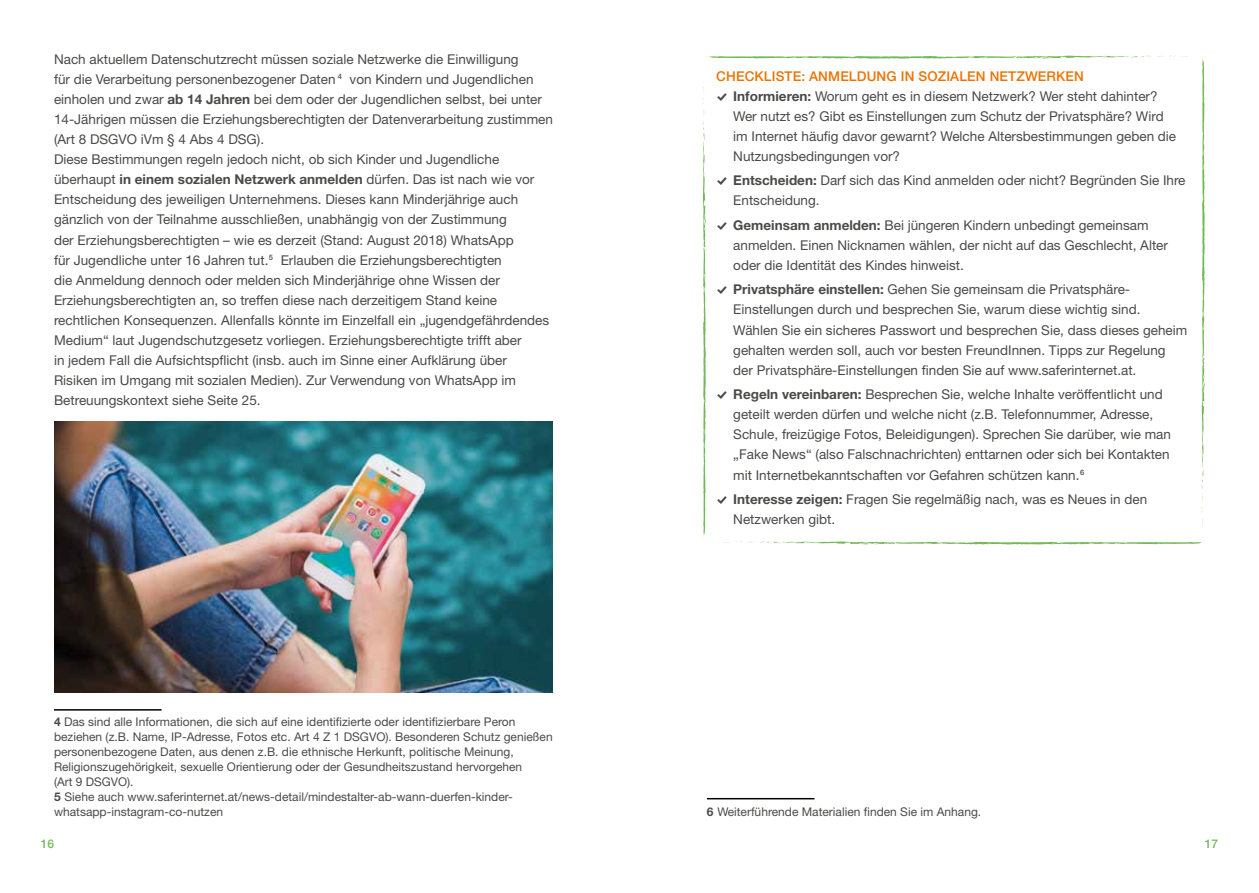
<style>
.page{position:relative;width:1259px;height:893px;background:#fff}
.page>*{position:absolute;margin:0;border:0;box-sizing:border-box;transform-origin:0 0}
.t1{font:13.5px/20.1px "Helvetica Neue LT Std";color:#4a4a49}
.t2{font:500 13.5px "Helvetica Neue LT Std";letter-spacing:.01em;color:#ee7203}
.t3{font:12px/15px "Helvetica Neue LT Std";color:#4a4a49}
.t4{font:500 12px "Helvetica Neue LT Std";color:#74b959}
.s1{font-weight:700}
.s2{font-family:"Modern Pictograms"}
</style>
<div class="page">
<hr style="left:54px;top:709px;width:108px;height:2px;background:#000">
<img style="left:54px;top:422px;width:499px;height:270px">
<svg style="left:706px;top:55px;width:482px;height:4px"></svg>
<svg style="left:1201px;top:56px;width:4px;height:469px"></svg>
<svg style="left:702px;top:86px;width:5px;height:456px"></svg>
<svg style="left:723px;top:541px;width:482px;height:4px"></svg>
<hr style="left:707px;top:798px;width:107px;height:1px;background:#000">
<p class="t1" style="left:54px;top:49px;width:500px">Nach aktuellem Datenschutzrecht müssen soziale Netzwerke die Einwilligung<br>für die Verarbeitung personenbezogener Daten <sup>4</sup> von Kindern und Jugendlichen einholen und zwar <span class="s1">ab 14 Jahren</span> bei dem oder der Jugendlichen selbst, bei unter 14-Jährigen müssen die Erziehungsberechtigten der Datenverarbeitung zustimmen (Art 8 DSGVO iVm § 4 Abs 4 DSG).<br>Diese Bestimmungen regeln jedoch nicht, ob sich Kinder und Jugendliche überhaupt <span class="s1">in einem sozialen Netzwerk anmelden</span> dürfen. Das ist nach wie vor Entscheidung des jeweiligen Unternehmens. Dieses kann Minderjährige auch gänzlich von der Teilnahme ausschließen, unabhängig von der Zustimmung<br>der Erziehungsberechtigten – wie es derzeit (Stand: August 2018) WhatsApp<br>für Jugendliche unter 16 Jahren tut.<sup>5</sup> Erlauben die Erziehungsberechtigten<br>die Anmeldung dennoch oder melden sich Minderjährige ohne Wissen der Erziehungsberechtigten an, so treffen diese nach derzeitigem Stand keine rechtlichen Konsequenzen. Allenfalls könnte im Einzelfall ein „jugendgefährdendes Medium“ laut Jugendschutzgesetz vorliegen. Erziehungsberechtigte trifft aber<br>in jedem Fall die Aufsichtspflicht (insb. auch im Sinne einer Aufklärung über Risiken im Umgang mit sozialen Medien). Zur Verwendung von WhatsApp im Betreuungskontext siehe Seite 25.</p>
<p class="t3" style="left:54px;top:714px;width:500px"><span class="s1">4</span> Das sind alle Informationen, die sich auf eine identifizierte oder identifizierbare Peron beziehen (z.B. Name, IP-Adresse, Fotos etc. Art 4 Z 1 DSGVO). Besonderen Schutz genießen personenbezogene Daten, aus denen z.B. die ethnische Herkunft, politische Meinung, Religionszugehörigkeit, sexuelle Orientierung oder der Gesundheitszustand hervorgehen<br>(Art 9 DSGVO).<br><span class="s1">5</span> Siehe auch www.saferinternet.at/news-detail/mindestalter-ab-wann-duerfen-kinder&shy;whatsapp-instagram-co-nutzen</p>
<p class="t2" style="left:716px;top:68px;width:369px">CHECKLISTE: ANMELDUNG IN SOZIALEN NETZWERKEN</p>
<p class="t1" style="left:716px;top:86px;width:443px"><span class="s2">%</span> <span class="s1">Informieren:</span> Worum geht es in diesem Netzwerk? Wer steht dahinter?</p>
<p class="t1" style="left:733px;top:106px;width:432px">Wer nutzt es? Gibt es Einstellungen zum Schutz der Privatsphäre? Wird</p>
<p class="t1" style="left:733px;top:126px;width:444px">im Internet häufig davor gewarnt? Welche Altersbestimmungen geben die</p>
<p class="t1" style="left:733px;top:146px;width:168px">Nutzungsbedingungen vor?</p>
<p class="t1" style="left:733px;top:170px;width:454px;text-indent:-17px"><span class="s2">%</span> <span class="s1">Entscheiden:</span> Darf sich das Kind anmelden oder nicht? Begründen Sie Ihre<br>Entscheidung.</p>
<p class="t1" style="left:733px;top:215px;width:436px;text-indent:-17px"><span class="s2">%</span> <span class="s1">Gemeinsam anmelden:</span> Bei jüngeren Kindern unbedingt gemeinsam anmelden. Einen Nicknamen wählen, der nicht auf das Geschlecht, Alter oder die Identität des Kindes hinweist.</p>
<p class="t1" style="left:733px;top:279px;width:455px;text-indent:-17px"><span class="s2">%</span> <span class="s1">Privatsphäre einstellen:</span> Gehen Sie gemeinsam die Privatsphäre-Einstellungen durch und besprechen Sie, warum diese wichtig sind.<br>Wählen Sie ein sicheres Passwort und besprechen Sie, dass dieses geheim gehalten werden soll, auch vor besten FreundInnen. Tipps zur Regelung der Privatsphäre-Einstellungen finden Sie auf www.saferinternet.at.</p>
<p class="t1" style="left:733px;top:384px;width:439px;text-indent:-17px"><span class="s2">%</span> <span class="s1">Regeln vereinbaren:</span> Besprechen Sie, welche Inhalte veröffentlicht und geteilt werden dürfen und welche nicht (z.B. Telefonnummer, Adresse, Schule, freizügige Fotos, Beleidigungen). Sprechen Sie darüber, wie man „Fake News“ (also Falschnachrichten) enttarnen oder sich bei Kontakten mit Internetbekanntschaften vor Gefahren schützen kann.<sup>6</sup></p>
<p class="t1" style="left:733px;top:489px;width:415px;text-indent:-17px"><span class="s2">%</span> <span class="s1">Interesse zeigen:</span> Fragen Sie regelmäßig nach, was es Neues in den<br>Netzwerken gibt.</p>
<p class="t3" style="left:707px;top:804px;width:276px"><span class="s1">6</span> Weiterführende Materialien finden Sie im Anhang.</p>
<p class="t4" style="left:41px;top:836px;width:15px">16</p>
<p class="t4" style="left:1205px;top:836px;width:15px">17</p>
</div>
